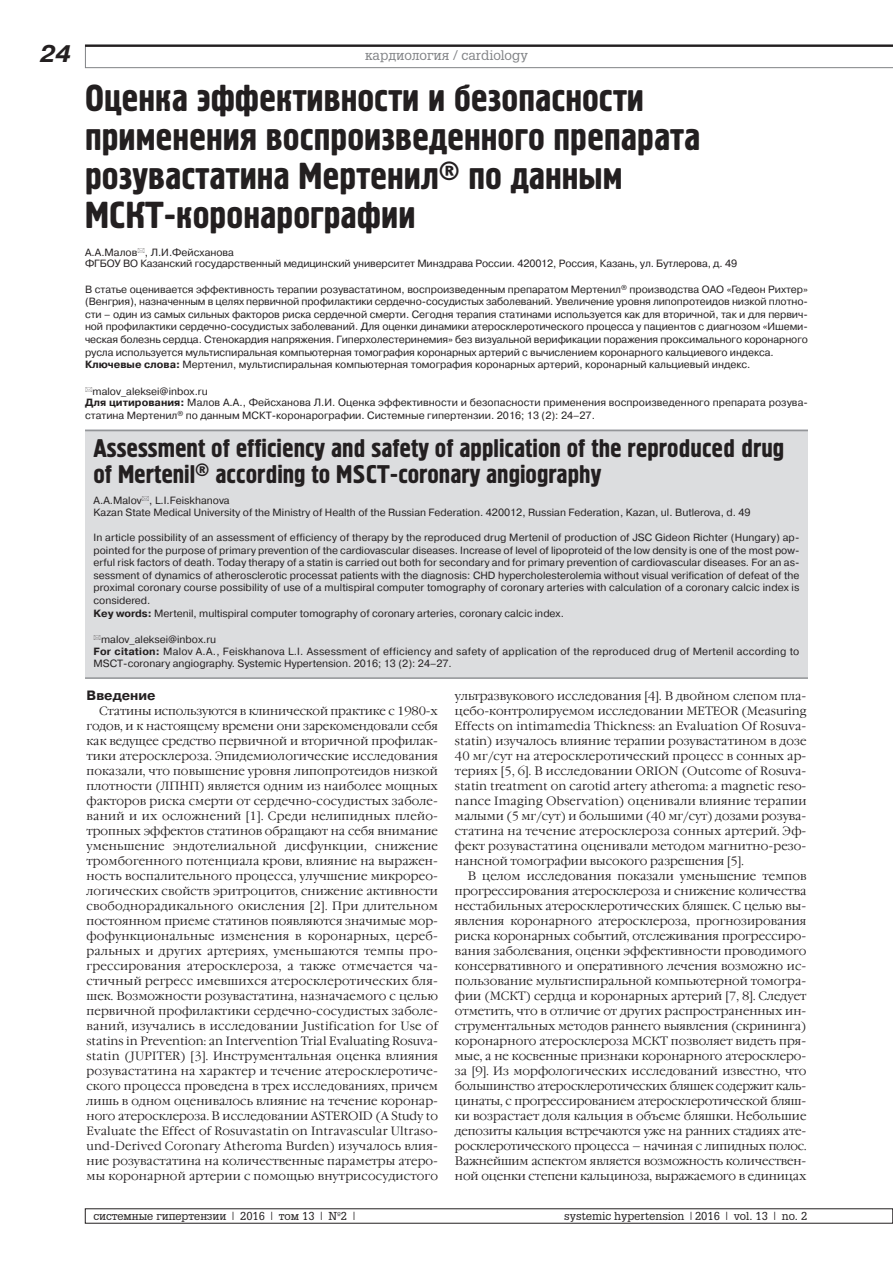
<style>
.page{position:relative;width:893px;height:1263px;background:#fff}
.page>*{position:absolute;margin:0;border:0;box-sizing:border-box;transform-origin:0 0}
.t1{font:37.5px/39px "Hermes C";color:#231f20}
.t2{font:25.5px/25.5px "Hermes C";color:#231f20}
.t3{font:italic 700 24px "Pragmatica C";color:#231f20}
.t4{font:13.5px "AG Gloria";color:#808285}
.t5{font:700 13.5px "Pragmatica C";color:#231f20}
.t6{font:300 12px/15px "Garamond C";color:#231f20;text-align:justify}
.t7{font:11.25px "AG Gloria";color:#231f20}
.t8{font:10.5px/12.6px "Pragmatica C";color:#231f20}
.t9{font:10.5px/12.1px "Pragmatica C";letter-spacing:.02em;color:#231f20}
.s1{font-weight:700}
</style>
<div class="page">
<div style="left:85px;top:430px;width:723px;height:249px;background:#dcdddf"></div>
<hr style="left:85px;top:430px;width:723px;height:1px;background:#939598">
<hr style="left:85px;top:677px;width:723px;height:2px;background:#939598">
<svg style="left:85px;top:47px;width:808px;height:21px"></svg>
<hr style="left:85px;top:45px;width:808px;height:2px;background:#231f20">
<h3 class="t3" style="left:40px;top:39px;width:33px">24</h3>
<p class="t4" style="left:365px;top:47px;width:164px">кардиология / cardiology</p>
<h1 class="t1" style="left:85px;top:79px;width:617px">Оценка эффективности и безопасности применения воспроизведенного препарата розувастатина Мертенил<sup>®</sup> по данным МСКТ-коронарографии</h1>
<p class="t8" style="left:85px;top:246px;width:653px;line-height:11.9px">А.А.Малов , Л.И.Фейсханова<br>ФГБОУ ВО Казанский государственный медицинский университет Минздрава России. 420012, Россия, Казань, ул. Бутлерова, д. 49</p>
<p class="t8" style="left:85px;top:283px;width:724px">В статье оценивается эффективность терапии розувастатином, воспроизведенным препаратом Мертенил<sup>®</sup> производства ОАО «Гедеон Рихтер» (Венгрия), назначенным в целях первичной профилактики сердечно-сосудистых заболеваний. Увеличение уровня липопротеидов низкой плотно&shy;сти – один из самых сильных факторов риска сердечной смерти. Сегодня терапия статинами используется как для вторичной, так и для первич&shy;ной профилактики сердечно-сосудистых заболеваний. Для оценки динамики атеросклеротического процесса у пациентов с диагнозом «Ишеми&shy;ческая болезнь сердца. Стенокардия напряжения. Гиперхолестеринемия» без визуальной верификации поражения проксимального коронарного русла используется мультиспиральная компьютерная томография коронарных артерий с вычислением коронарного кальциевого индекса.<br><span class="s1">Ключевые слова:</span> Мертенил, мультиспиральная компьютерная томография коронарных артерий, коронарный кальциевый индекс.</p>
<p class="t8" style="left:85px;top:385px;width:724px;line-height:12.1px;text-indent:7px">malov_aleksei@inbox.ru<br><span class="s1">Для цитирования:</span> Малов А.А., Фейсханова Л.И. Оценка эффективности и безопасности применения воспроизведенного препарата розува&shy;статина Мертенил<sup>®</sup> по данным МСКТ-коронарографии. Системные гипертензии. 2016; 13 (2): 24–27.</p>
<h2 class="t2" style="left:94px;top:436px;width:692px">Assessment of efficiency and safety of application of the reproduced drug of Mertenil<sup>®</sup> according to MSCT-coronary angiography</h2>
<p class="t8" style="left:94px;top:494px;width:658px;line-height:11.9px">A.A.Malov , L.I.Feiskhanova<br>Kazan State Medical University of the Ministry of Health of the Russian Federation. 420012, Russian Federation, Kazan, ul. Butlerova, d. 49</p>
<p class="t8" style="left:94px;top:531px;width:707px">In article possibility of an assessment of efficiency of therapy by the reproduced drug Mertenil of production of JSC Gideon Richter (Hungary) ap&shy;pointed for the purpose of primary prevention of the cardiovascular diseases. Increase of level of lipoproteid of the low density is one of the most pow&shy;erful risk factors of death. Today therapy of a statin is carried out both for secondary and for primary prevention of cardiovascular diseases. For an as&shy;sessment of dynamics of atherosclerotic processat patients with the diagnosis: CHD hypercholesterolemia without visual verification of defeat of the proximal coronary course possibility of use of a multispiral computer tomography of coronary arteries with calculation of a coronary calcic index is considered.<br><span class="s1">Key words:</span> Mertenil, multispiral computer tomography of coronary arteries, coronary calcic index.</p>
<p class="t9" style="left:94px;top:633px;width:707px;text-indent:7px">malov_aleksei@inbox.ru<br><span class="s1">For citation:</span> Malov A.A., Feiskhanova L.I. Assessment of efficiency and safety of application of the reproduced drug of Mertenil according to<br>MSCT-coronary angiography. Systemic Hypertension. 2016; 13 (2): 24–27.</p>
<p class="t5" style="left:87px;top:687px;width:71px">Введение</p>
<p class="t6" style="left:87px;top:703px;width:353px;text-indent:13px">Статины используются в клинической практике с 1980-х годов, и к настоящему времени они зарекомендовали себя как ведущее средство первичной и вторичной профилак&shy;тики атеросклероза. Эпидемиологические исследования показали, что повышение уровня липопротеидов низкой плотности (ЛПНП) является одним из наиболее мощных факторов риска смерти от сердечно-сосудистых заболе&shy;ваний и их осложнений [1]. Среди нелипидных плейо&shy;тропных эффектов статинов обращают на себя внимание уменьшение эндотелиальной дисфункции, снижение тромбогенного потенциала крови, влияние на выражен&shy;ность воспалительного процесса, улучшение микрорео&shy;логических свойств эритроцитов, снижение активности свободнорадикального окисления [2]. При длительном постоянном приеме статинов появляются значимые мор&shy;фофункциональные изменения в коронарных, цереб&shy;ральных и других артериях, уменьшаются темпы про&shy;грессирования атеросклероза, а также отмечается ча&shy;стичный регресс имевшихся атеросклеротических бля&shy;шек. Возможности розувастатина, назначаемого с целью первичной профилактики сердечно-сосудистых заболе&shy;ваний, изучались в исследовании Justification for Use of statins in Prevention: an Intervention Trial Evaluating Rosuva&shy;statin (JUPITER) [3]. Инструментальная оценка влияния розувастатина на характер и течение атеросклеротиче&shy;ского процесса проведена в трех исследованиях, причем лишь в одном оценивалось влияние на течение коронар&shy;ного атеросклероза. В исследовании ASTEROID (A Study to Evaluate the Effect of Rosuvastatin on Intravascular Ultraso&shy;und-Derived Coronary Atheroma Burden) изучалось влия&shy;ние розувастатина на количественные параметры атеро&shy;мы коронарной артерии с помощью внутрисосудистого</p>
<p class="t6" style="left:455px;top:688px;width:353px">ультразвукового исследования [4]. В двойном слепом пла&shy;цебо-контролируемом исследовании METEOR (Measuring Effects on intimamedia Thickness: an Evaluation Of Rosuva&shy;statin) изучалось влияние терапии розувастатином в дозе 40 мг/сут на атеросклеротический процесс в сонных ар&shy;териях [5, 6]. В исследовании ORION (Outcome of Rosuva&shy;statin treatment on carotid artery atheroma: a magnetic reso&shy;nance Imaging Observation) оценивали влияние терапии малыми (5 мг/сут) и большими (40 мг/сут) дозами розува&shy;статина на течение атеросклероза сонных артерий. Эф&shy;фект розувастатина оценивали методом магнитно-резо&shy;нансной томографии высокого разрешения [5].</p>
<p class="t6" style="left:455px;top:868px;width:353px;text-indent:13px">В целом исследования показали уменьшение темпов прогрессирования атеросклероза и снижение количества нестабильных атеросклеротических бляшек. С целью вы&shy;явления коронарного атеросклероза, прогнозирования риска коронарных событий, отслеживания прогрессиро&shy;вания заболевания, оценки эффективности проводимого консервативного и оперативного лечения возможно ис&shy;пользование мультиспиральной компьютерной томогра&shy;фии (МСКТ) сердца и коронарных артерий [7, 8]. Следует отметить, что в отличие от других распространенных ин&shy;струментальных методов раннего выявления (скрининга) коронарного атеросклероза МСКТ позволяет видеть пря&shy;мые, а не косвенные признаки коронарного атеросклеро&shy;за [9]. Из морфологических исследований известно, что большинство атеросклеротических бляшек содержит каль&shy;цинаты, с прогрессированием атеросклеротической бляш&shy;ки возрастает доля кальция в объеме бляшки. Небольшие депозиты кальция встречаются уже на ранних стадиях ате&shy;росклеротического процесса – начиная с липидных полос.<br>Важнейшим аспектом является возможность количествен&shy;ной оценки степени кальциноза, выражаемого в единицах</p>
<p class="t7" style="left:94px;top:1209px;width:266px">системные гипертензии | 2016 | том 13 | №2 |</p>
<p class="t7" style="left:564px;top:1209px;width:245px">systemic hypertension |2016 | vol. 13 | no. 2</p>
</div>
